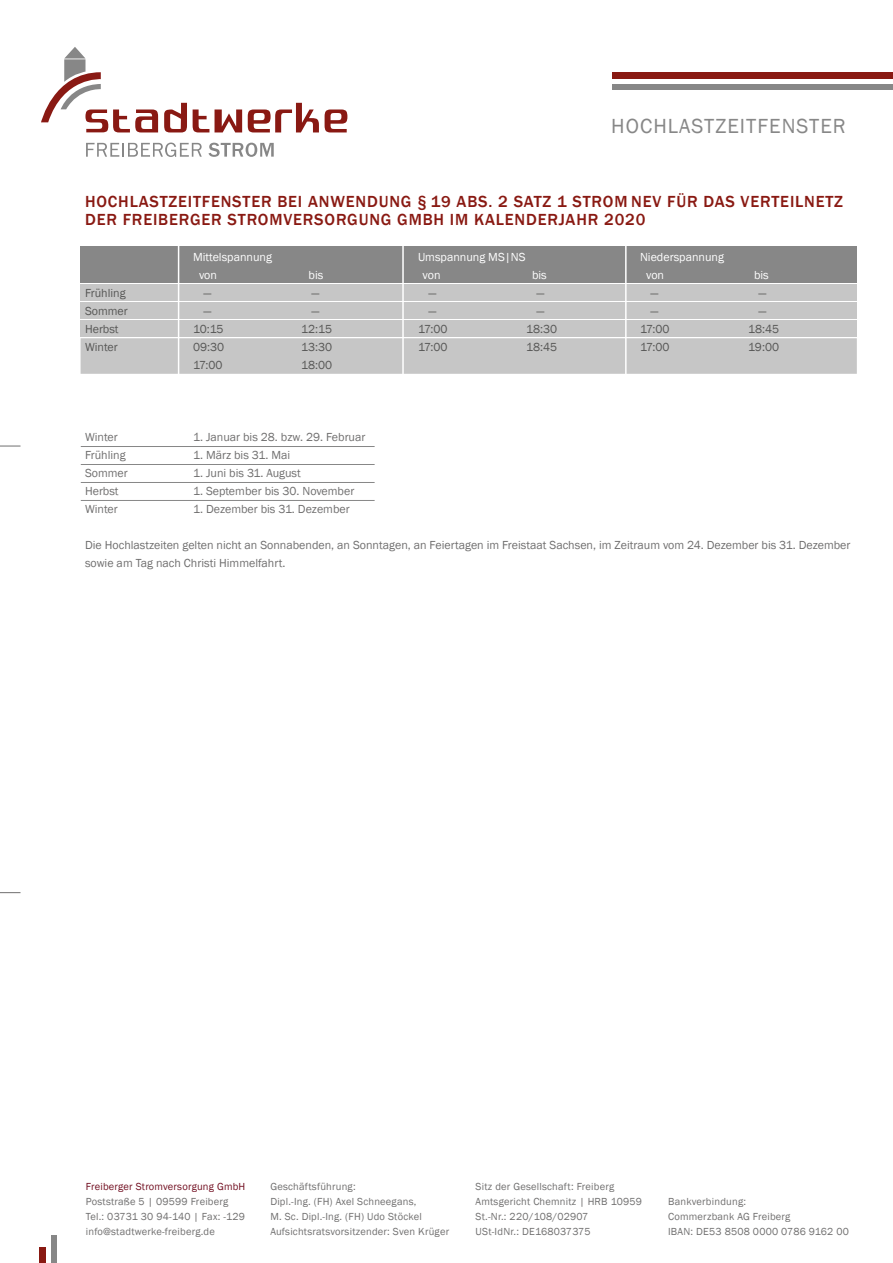
<style>
.page{position:relative;width:893px;height:1263px;background:#fff}
.page>*{position:absolute;margin:0;border:0;box-sizing:border-box;transform-origin:0 0}
.t1{font:21px "Franklin Gothic";letter-spacing:.05em;color:#878787}
.t2{font:500 16.5px/18px "Franklin Gothic";letter-spacing:.05em;color:#891912}
.t3{font:12px/18px "Franklin Gothic";color:#706f6f}
.t4{font:12px "Franklin Gothic";color:#575756}
.t5{font:12px "Franklin Gothic";color:#fff}
.t6{font:10.5px/15px "Franklin Gothic";letter-spacing:.02em;color:#706f6f}
.t7{font:10.5px "Franklin Gothic";letter-spacing:.02em;color:#710e20}
</style>
<div class="page">
<svg style="left:41px;top:47px;width:117px;height:85px"></svg>
<svg style="left:164px;top:103px;width:23px;height:29px"></svg>
<svg style="left:193px;top:109px;width:16px;height:23px"></svg>
<svg style="left:215px;top:109px;width:27px;height:23px"></svg>
<svg style="left:248px;top:103px;width:71px;height:29px"></svg>
<svg style="left:325px;top:109px;width:22px;height:23px"></svg>
<svg style="left:86px;top:143px;width:116px;height:14px"></svg>
<svg style="left:209px;top:143px;width:65px;height:14px"></svg>
<div style="left:612px;top:72px;width:281px;height:7px;background:#891912"></div>
<div style="left:612px;top:84px;width:281px;height:5px;background:#878787"></div>
<div style="left:81px;top:246px;width:776px;height:37px;background:#878787"></div>
<div style="left:81px;top:284px;width:776px;height:17px;background:#c6c6c6"></div>
<div style="left:81px;top:302px;width:776px;height:17px;background:#c6c6c6"></div>
<div style="left:81px;top:320px;width:776px;height:17px;background:#c6c6c6"></div>
<div style="left:81px;top:338px;width:776px;height:36px;background:#c6c6c6"></div>
<div style="left:39px;top:1248px;width:7px;height:15px;background:#891912"></div>
<div style="left:51px;top:1235px;width:5px;height:28px;background:#878787"></div>
<svg style="left:0;top:446px;width:21px;height:1px"></svg>
<svg style="left:0;top:892px;width:21px;height:1px"></svg>
<hr style="left:81px;top:446px;width:294px;height:1px;background:#878787">
<hr style="left:81px;top:464px;width:294px;height:1px;background:#878787">
<hr style="left:81px;top:482px;width:294px;height:1px;background:#878787">
<hr style="left:81px;top:500px;width:294px;height:1px;background:#878787">
<hr style="left:178px;top:241px;width:1px;height:173px;background:#fff">
<hr style="left:402px;top:241px;width:2px;height:173px;background:#fff">
<hr style="left:625px;top:241px;width:2px;height:173px;background:#fff">
<h1 class="t1" style="left:611px;top:113px;width:236px">HOCHLASTZEITFENSTER</h1>
<h2 class="t2" style="left:85px;top:193px;width:760px">HOCHLASTZEITFENSTER BEI ANWENDUNG § 19 ABS. 2 SATZ 1 STROM NEV FÜR DAS VERTEILNETZ<br>DER FREIBERGER STROMVERSORGUNG GMBH IM KALENDERJAHR 2020</h2>
<p class="t5" style="left:193px;top:250px;width:80px">Mittelspannung</p>
<p class="t5" style="left:418px;top:250px;width:109px">Umspannung MS|NS</p>
<p class="t5" style="left:640px;top:250px;width:85px">Niederspannung</p>
<p class="t5" style="left:199px;top:268px;width:19px">von</p>
<p class="t5" style="left:309px;top:268px;width:16px">bis</p>
<p class="t5" style="left:423px;top:268px;width:19px">von</p>
<p class="t5" style="left:532px;top:268px;width:16px">bis</p>
<p class="t5" style="left:646px;top:268px;width:19px">von</p>
<p class="t5" style="left:754px;top:268px;width:16px">bis</p>
<p class="t4" style="left:85px;top:286px;width:42px">Frühling</p>
<p class="t4" style="left:204px;top:286px;width:10px">—</p>
<p class="t4" style="left:312px;top:286px;width:10px">—</p>
<p class="t4" style="left:429px;top:286px;width:10px">—</p>
<p class="t4" style="left:537px;top:286px;width:10px">—</p>
<p class="t4" style="left:651px;top:286px;width:10px">—</p>
<p class="t4" style="left:759px;top:286px;width:10px">—</p>
<p class="t4" style="left:85px;top:304px;width:44px">Sommer</p>
<p class="t4" style="left:204px;top:304px;width:10px">—</p>
<p class="t4" style="left:312px;top:304px;width:10px">—</p>
<p class="t4" style="left:429px;top:304px;width:10px">—</p>
<p class="t4" style="left:537px;top:304px;width:10px">—</p>
<p class="t4" style="left:651px;top:304px;width:10px">—</p>
<p class="t4" style="left:759px;top:304px;width:10px">—</p>
<p class="t4" style="left:85px;top:322px;width:35px">Herbst</p>
<p class="t4" style="left:193px;top:322px;width:32px">10:15</p>
<p class="t4" style="left:301px;top:322px;width:32px">12:15</p>
<p class="t4" style="left:418px;top:322px;width:31px">17:00</p>
<p class="t4" style="left:526px;top:322px;width:33px">18:30</p>
<p class="t4" style="left:640px;top:322px;width:31px">17:00</p>
<p class="t4" style="left:748px;top:322px;width:33px">18:45</p>
<p class="t4" style="left:85px;top:340px;width:34px">Winter</p>
<p class="t4" style="left:193px;top:340px;width:33px">09:30</p>
<p class="t4" style="left:301px;top:340px;width:33px">13:30</p>
<p class="t4" style="left:418px;top:340px;width:31px">17:00</p>
<p class="t4" style="left:526px;top:340px;width:33px">18:45</p>
<p class="t4" style="left:640px;top:340px;width:31px">17:00</p>
<p class="t4" style="left:748px;top:340px;width:32px">19:00</p>
<p class="t4" style="left:193px;top:358px;width:31px">17:00</p>
<p class="t4" style="left:301px;top:358px;width:33px">18:00</p>
<p class="t3" style="left:85px;top:428px;width:34px">Winter</p>
<p class="t3" style="left:193px;top:428px;width:174px">1. Januar bis 28. bzw. 29. Februar</p>
<p class="t3" style="left:85px;top:446px;width:42px">Frühling</p>
<p class="t3" style="left:193px;top:446px;width:99px">1. März bis 31. Mai</p>
<p class="t3" style="left:85px;top:464px;width:44px">Sommer</p>
<p class="t3" style="left:193px;top:464px;width:109px">1. Juni bis 31. August</p>
<p class="t3" style="left:85px;top:482px;width:35px">Herbst</p>
<p class="t3" style="left:193px;top:482px;width:163px">1. September bis 30. November</p>
<p class="t3" style="left:85px;top:500px;width:34px">Winter</p>
<p class="t3" style="left:193px;top:500px;width:158px">1. Dezember bis 31. Dezember</p>
<p class="t3" style="left:85px;top:536px;width:767px">Die Hochlastzeiten gelten nicht an Sonnabenden, an Sonntagen, an Feiertagen im Freistaat Sachsen, im Zeitraum vom 24. Dezember bis 31. Dezember sowie am Tag nach Christi Himmelfahrt.</p>
<p class="t7" style="left:86px;top:1180px;width:161px">Freiberger Stromversorgung GmbH</p>
<p class="t6" style="left:86px;top:1194px;width:161px">Poststraße 5 | 09599 Freiberg<br>Tel.: 03731 30 94-140 | Fax: -129 info@stadtwerke-freiberg.de</p>
<p class="t6" style="left:270px;top:1179px;width:180px">Geschäftsführung:<br>Dipl.-Ing. (FH) Axel Schneegans,<br>M. Sc. Dipl.-Ing. (FH) Udo Stöckel<br>Aufsichtsratsvorsitzender: Sven Krüger</p>
<p class="t6" style="left:476px;top:1179px;width:168px">Sitz der Gesellschaft: Freiberg<br>Amtsgericht Chemnitz | HRB 10959<br>St.-Nr.: 220/108/02907<br>USt-IdNr.: DE168037375</p>
<p class="t6" style="left:668px;top:1194px;width:182px">Bankverbindung:<br>Commerzbank AG Freiberg<br>IBAN: DE53 8508 0000 0786 9162 00</p>
</div>
